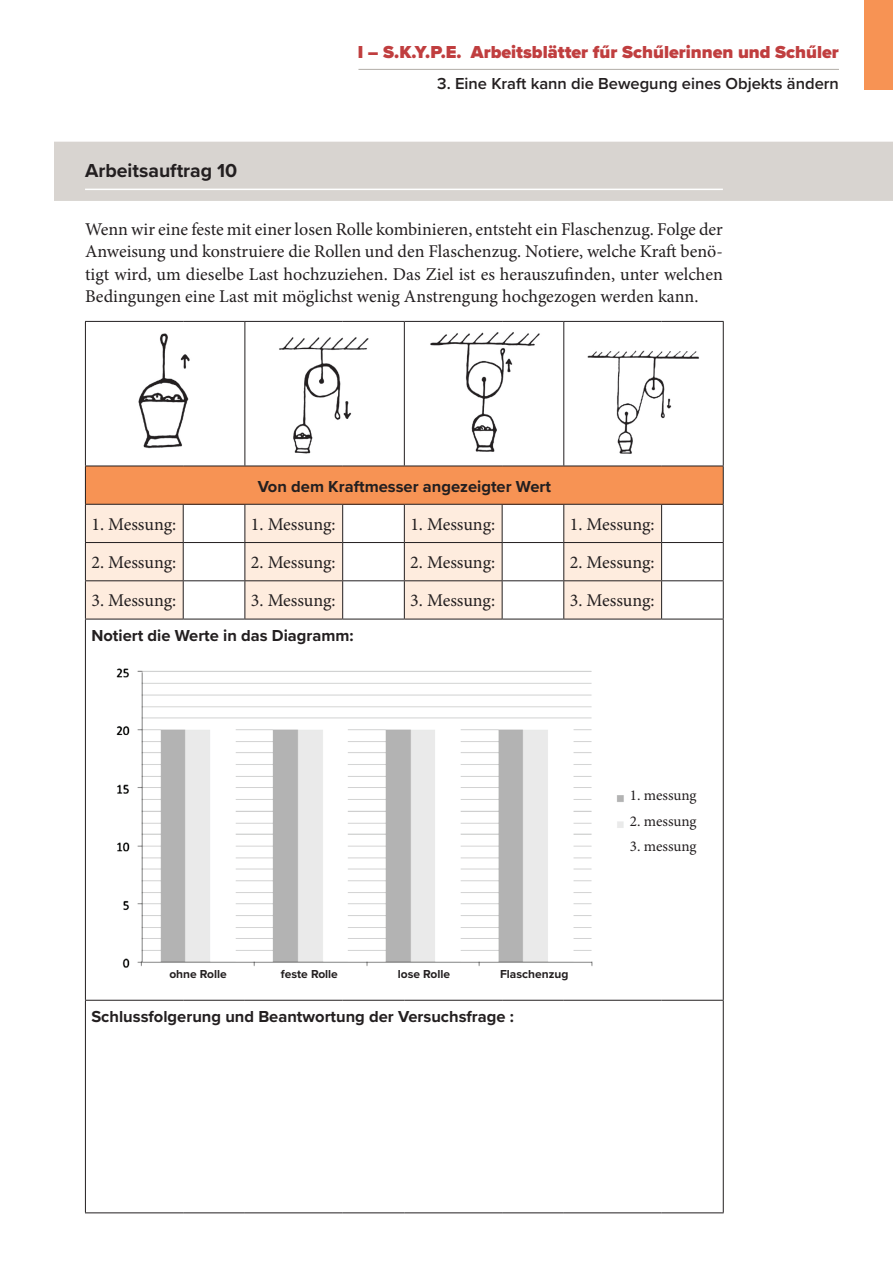
<style>
.page{position:relative;width:893px;height:1263px;background:#fff}
.page>*{position:absolute;margin:0;border:0;box-sizing:border-box;transform-origin:0 0}
.t1{font:700 19.5px "Proxima Nova";color:#231f20}
.t2{font:18px/22.5px "Minion Pro";letter-spacing:-.005em;color:#231f20;text-align:justify}
.t3{font:900 18px "Proxima Nova";color:#c03e3f}
.t4{font:700 16.5px "Proxima Nova";color:#231f20}
.t5{font:600 16.5px "Proxima Nova";color:#231f20}
.t6{font:15px "Minion Pro";letter-spacing:-.005em;color:#231f20}
.t7{font:700 12px "Proxima Nova";color:#231f20}
</style>
<div class="page">
<hr style="left:358px;top:69px;width:481px;height:1px;background:#b1ada7">
<div style="left:864px;top:0;width:29px;height:89px;background:#f79354"></div>
<div style="left:54px;top:142px;width:839px;height:59px;background:#d8d4d0"></div>
<hr style="left:85px;top:189px;width:638px;height:1px;background:#fff">
<div style="left:85px;top:466px;width:638px;height:38px;background:#f79354"></div>
<svg style="left:86px;top:505px;width:575px;height:114px;fill:#feecde"></svg>
<hr style="left:85px;top:321px;width:98px;height:1px;background:#231f20">
<hr style="left:85px;top:322px;width:1px;height:144px;background:#231f20">
<hr style="left:183px;top:321px;width:62px;height:1px;background:#231f20">
<hr style="left:245px;top:321px;width:98px;height:1px;background:#231f20">
<hr style="left:244px;top:322px;width:1px;height:144px;background:#231f20">
<hr style="left:343px;top:321px;width:61px;height:1px;background:#231f20">
<hr style="left:404px;top:321px;width:98px;height:1px;background:#231f20">
<hr style="left:404px;top:322px;width:1px;height:144px;background:#231f20">
<hr style="left:502px;top:321px;width:62px;height:1px;background:#231f20">
<hr style="left:564px;top:321px;width:98px;height:1px;background:#231f20">
<hr style="left:563px;top:322px;width:1px;height:144px;background:#231f20">
<hr style="left:662px;top:321px;width:62px;height:1px;background:#231f20">
<hr style="left:723px;top:322px;width:1px;height:144px;background:#231f20">
<hr style="left:85px;top:466px;width:98px;height:1px;background:#231f20">
<hr style="left:85px;top:466px;width:1px;height:38px;background:#231f20">
<hr style="left:183px;top:466px;width:62px;height:1px;background:#231f20">
<hr style="left:245px;top:466px;width:98px;height:1px;background:#231f20">
<hr style="left:343px;top:466px;width:61px;height:1px;background:#231f20">
<hr style="left:404px;top:466px;width:98px;height:1px;background:#231f20">
<hr style="left:502px;top:466px;width:62px;height:1px;background:#231f20">
<hr style="left:564px;top:466px;width:98px;height:1px;background:#231f20">
<hr style="left:662px;top:466px;width:62px;height:1px;background:#231f20">
<hr style="left:723px;top:466px;width:1px;height:38px;background:#231f20">
<hr style="left:85px;top:504px;width:98px;height:1px;background:#231f20">
<hr style="left:85px;top:505px;width:1px;height:37px;background:#231f20">
<hr style="left:183px;top:504px;width:62px;height:1px;background:#231f20">
<hr style="left:183px;top:505px;width:1px;height:37px;background:#231f20">
<hr style="left:245px;top:504px;width:98px;height:1px;background:#231f20">
<hr style="left:244px;top:505px;width:1px;height:37px;background:#231f20">
<hr style="left:343px;top:504px;width:61px;height:1px;background:#231f20">
<hr style="left:342px;top:505px;width:1px;height:37px;background:#231f20">
<hr style="left:404px;top:504px;width:98px;height:1px;background:#231f20">
<hr style="left:404px;top:505px;width:1px;height:37px;background:#231f20">
<hr style="left:502px;top:504px;width:62px;height:1px;background:#231f20">
<hr style="left:502px;top:505px;width:1px;height:37px;background:#231f20">
<hr style="left:564px;top:504px;width:98px;height:1px;background:#231f20">
<hr style="left:563px;top:505px;width:1px;height:37px;background:#231f20">
<hr style="left:662px;top:504px;width:62px;height:1px;background:#231f20">
<hr style="left:661px;top:505px;width:1px;height:37px;background:#231f20">
<hr style="left:723px;top:505px;width:1px;height:37px;background:#231f20">
<hr style="left:85px;top:542px;width:98px;height:1px;background:#231f20">
<hr style="left:85px;top:543px;width:1px;height:37px;background:#231f20">
<hr style="left:183px;top:542px;width:62px;height:1px;background:#231f20">
<hr style="left:183px;top:543px;width:1px;height:37px;background:#231f20">
<hr style="left:245px;top:542px;width:98px;height:1px;background:#231f20">
<hr style="left:244px;top:543px;width:1px;height:37px;background:#231f20">
<hr style="left:343px;top:542px;width:61px;height:1px;background:#231f20">
<hr style="left:342px;top:543px;width:1px;height:37px;background:#231f20">
<hr style="left:404px;top:542px;width:98px;height:1px;background:#231f20">
<hr style="left:404px;top:543px;width:1px;height:37px;background:#231f20">
<hr style="left:502px;top:542px;width:62px;height:1px;background:#231f20">
<hr style="left:502px;top:543px;width:1px;height:37px;background:#231f20">
<hr style="left:564px;top:542px;width:98px;height:1px;background:#231f20">
<hr style="left:563px;top:543px;width:1px;height:37px;background:#231f20">
<hr style="left:662px;top:542px;width:62px;height:1px;background:#231f20">
<hr style="left:661px;top:543px;width:1px;height:37px;background:#231f20">
<hr style="left:723px;top:543px;width:1px;height:37px;background:#231f20">
<hr style="left:85px;top:580px;width:98px;height:1px;background:#231f20">
<hr style="left:85px;top:581px;width:1px;height:38px;background:#231f20">
<hr style="left:183px;top:580px;width:62px;height:1px;background:#231f20">
<hr style="left:183px;top:581px;width:1px;height:38px;background:#231f20">
<hr style="left:245px;top:580px;width:98px;height:1px;background:#231f20">
<hr style="left:244px;top:581px;width:1px;height:38px;background:#231f20">
<hr style="left:343px;top:580px;width:61px;height:1px;background:#231f20">
<hr style="left:342px;top:581px;width:1px;height:38px;background:#231f20">
<hr style="left:404px;top:580px;width:98px;height:1px;background:#231f20">
<hr style="left:404px;top:581px;width:1px;height:38px;background:#231f20">
<hr style="left:502px;top:580px;width:62px;height:1px;background:#231f20">
<hr style="left:502px;top:581px;width:1px;height:38px;background:#231f20">
<hr style="left:564px;top:580px;width:98px;height:1px;background:#231f20">
<hr style="left:563px;top:581px;width:1px;height:38px;background:#231f20">
<hr style="left:662px;top:580px;width:62px;height:1px;background:#231f20">
<hr style="left:661px;top:581px;width:1px;height:38px;background:#231f20">
<hr style="left:723px;top:581px;width:1px;height:38px;background:#231f20">
<hr style="left:85px;top:619px;width:98px;height:1px;background:#231f20">
<hr style="left:85px;top:619px;width:1px;height:381px;background:#231f20">
<hr style="left:183px;top:619px;width:62px;height:1px;background:#231f20">
<hr style="left:245px;top:619px;width:98px;height:1px;background:#231f20">
<hr style="left:343px;top:619px;width:61px;height:1px;background:#231f20">
<hr style="left:404px;top:619px;width:98px;height:1px;background:#231f20">
<hr style="left:502px;top:619px;width:62px;height:1px;background:#231f20">
<hr style="left:564px;top:619px;width:98px;height:1px;background:#231f20">
<hr style="left:662px;top:619px;width:62px;height:1px;background:#231f20">
<hr style="left:723px;top:619px;width:1px;height:381px;background:#231f20">
<hr style="left:85px;top:1000px;width:98px;height:1px;background:#231f20">
<hr style="left:85px;top:1000px;width:1px;height:212px;background:#231f20">
<hr style="left:183px;top:1000px;width:62px;height:1px;background:#231f20">
<hr style="left:245px;top:1000px;width:98px;height:1px;background:#231f20">
<hr style="left:343px;top:1000px;width:61px;height:1px;background:#231f20">
<hr style="left:404px;top:1000px;width:98px;height:1px;background:#231f20">
<hr style="left:502px;top:1000px;width:62px;height:1px;background:#231f20">
<hr style="left:564px;top:1000px;width:98px;height:1px;background:#231f20">
<hr style="left:662px;top:1000px;width:62px;height:1px;background:#231f20">
<hr style="left:723px;top:1000px;width:1px;height:212px;background:#231f20">
<hr style="left:85px;top:1212px;width:98px;height:1px;background:#231f20">
<hr style="left:183px;top:1212px;width:62px;height:1px;background:#231f20">
<hr style="left:245px;top:1212px;width:98px;height:1px;background:#231f20">
<hr style="left:343px;top:1212px;width:61px;height:1px;background:#231f20">
<hr style="left:404px;top:1212px;width:98px;height:1px;background:#231f20">
<hr style="left:502px;top:1212px;width:62px;height:1px;background:#231f20">
<hr style="left:564px;top:1212px;width:98px;height:1px;background:#231f20">
<hr style="left:662px;top:1212px;width:62px;height:1px;background:#231f20">
<img style="left:138px;top:333px;width:52px;height:116px">
<img style="left:279px;top:337px;width:90px;height:117px">
<img style="left:430px;top:332px;width:110px;height:120px">
<img style="left:587px;top:350px;width:112px;height:104px">
<img style="left:116px;top:668px;width:508px;height:300px">
<p class="t1" style="left:85px;top:156px;width:154px">Arbeitsauftrag 10</p>
<p class="t3" style="left:358px;top:38px;width:483px">I – S.K.Y.P.E. Arbeitsblätter fűr Schűlerinnen und Schűler</p>
<p class="t5" style="left:437px;top:71px;width:403px">3. Eine Kraft kann die Bewegung eines Objekts ändern</p>
<p class="t2" style="left:85px;top:218px;width:639px">Wenn wir eine feste mit einer losen Rolle kombinieren, entsteht ein Flaschenzug. Folge der Anweisung und konstruiere die Rollen und den Flaschenzug. Notiere, welche Kraft benö&shy;tigt wird, um dieselbe Last hochzuziehen. Das Ziel ist es herauszufinden, unter welchen Bedingungen eine Last mit möglichst wenig Anstrengung hochgezogen werden kann.</p>
<p class="t4" style="left:258px;top:474px;width:295px">Von dem Kraftmesser angezeigter Wert</p>
<p class="t2" style="left:91px;top:513px;width:86px">1. Messung:</p>
<p class="t2" style="left:251px;top:513px;width:86px">1. Messung:</p>
<p class="t2" style="left:410px;top:513px;width:86px">1. Messung:</p>
<p class="t2" style="left:570px;top:513px;width:86px">1. Messung:</p>
<p class="t2" style="left:91px;top:551px;width:86px">2. Messung:</p>
<p class="t2" style="left:251px;top:551px;width:86px">2. Messung:</p>
<p class="t2" style="left:410px;top:551px;width:86px">2. Messung:</p>
<p class="t2" style="left:570px;top:551px;width:86px">2. Messung:</p>
<p class="t2" style="left:91px;top:590px;width:86px">3. Messung:</p>
<p class="t2" style="left:251px;top:590px;width:86px">3. Messung:</p>
<p class="t2" style="left:410px;top:590px;width:86px">3. Messung:</p>
<p class="t2" style="left:570px;top:590px;width:86px">3. Messung:</p>
<p class="t4" style="left:91px;top:623px;width:264px">Notiert die Werte in das Diagramm:</p>
<p class="t7" style="left:169px;top:965px;width:59px">ohne Rolle</p>
<p class="t7" style="left:281px;top:965px;width:58px">feste Rolle</p>
<p class="t7" style="left:398px;top:965px;width:54px">lose Rolle</p>
<p class="t7" style="left:500px;top:965px;width:70px">Flaschenzug</p>
<p class="t4" style="left:91px;top:1004px;width:424px">Schlussfolgerung und Beantwortung der Versuchsfrage :</p>
<p class="t6" style="left:630px;top:785px;width:68px">1. messung</p>
<p class="t6" style="left:630px;top:811px;width:68px">2. messung</p>
<p class="t6" style="left:630px;top:836px;width:68px">3. messung</p>
</div>
